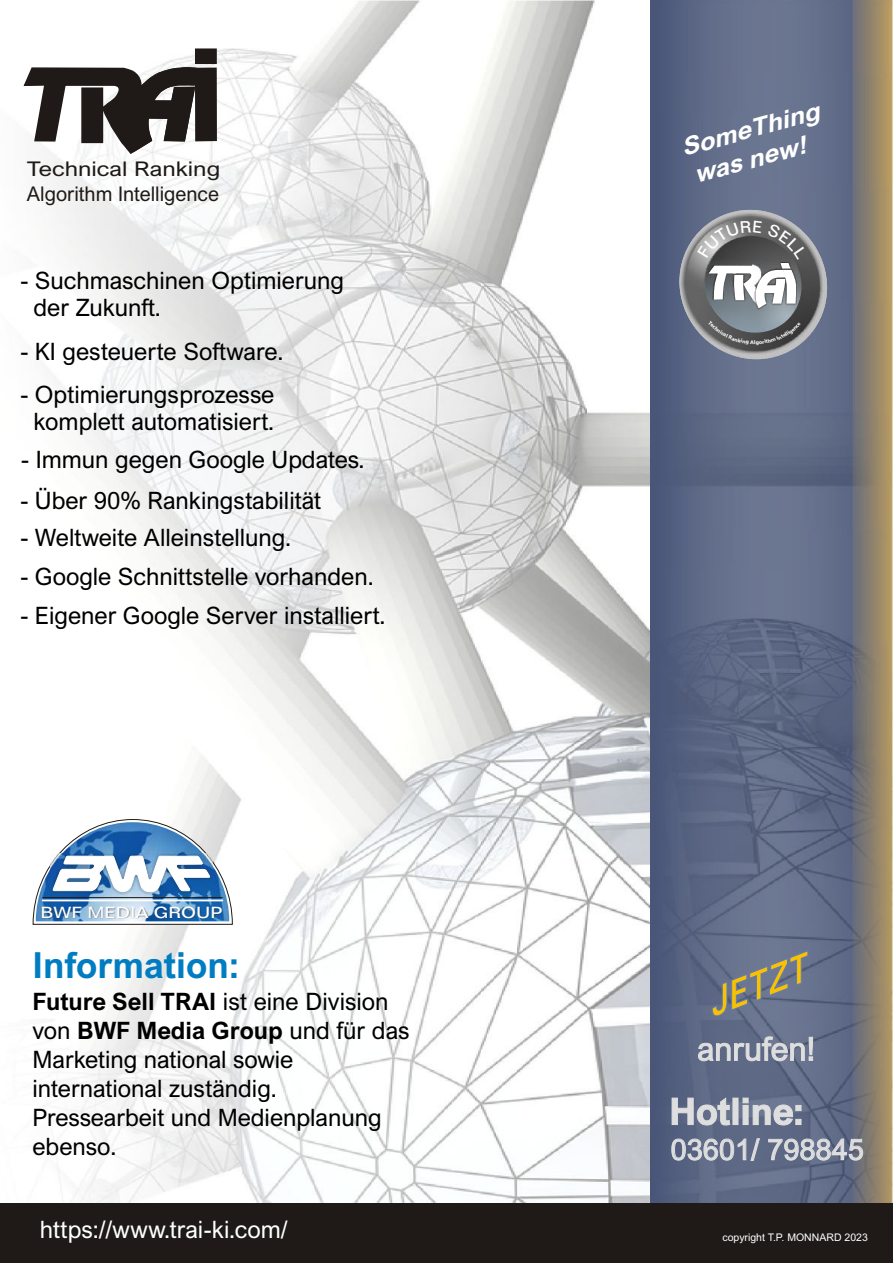
<style>
.page{position:relative;width:894px;height:1263px;background:#fff}
.page>*{position:absolute;margin:0;border:0;box-sizing:border-box;transform-origin:0 0}
.t1{font:700 36px "Arial Nova";color:#007dc2}
.t2{font:28.95px "Arial Nova";color:#dedede}
.t3{font:italic 700 24.3px/29.5px "Arial Nova";color:#fff;scale:1.09 1}
.t4{font:24px/29.1px "Arial Nova";color:#000}
.t5{font:24px "Arial Nova";color:#fff}
.t6{font:20.25px/24.5px "Arial Nova";color:#1f1a17;scale:1.19 1}
.t7{font:15.75px "Folio Md BT";color:#fff;scale:1.17 1}
.t8{font:10.5px "Arial";color:#fff}
.s1{font-weight:700}
</style>
<div class="page">
<img style="left:32px;top:1px;width:618px;height:1201px">
<img style="left:651px;top:0;width:201px;height:1203px">
<img style="left:852px;top:0;width:41px;height:1203px">
<div style="left:195px;top:48px;width:22px;height:16px;background:#1f1a17;border:2px solid #1f1a17"></div>
<svg style="left:23px;top:66px;width:195px;height:89px"></svg>
<div style="left:81px;top:87px;width:22px;height:56px;background:#1f1a17;border:2px solid #1f1a17"></div>
<svg style="left:712px;top:950px;width:96px;height:66px;background:#7c7e7c"></svg>
<svg style="left:698px;top:1037px;width:115px;height:24px;background:#949bab"></svg>
<svg style="left:672px;top:1098px;width:129px;height:27px;background:#a2a7b5"></svg>
<div style="left:0;top:1203px;width:893px;height:60px;background:#1f1a17"></div>
<img style="left:33px;top:819px;width:200px;height:106px">
<svg style="left:779px;top:142px;width:20px;height:18px"></svg>
<svg style="left:678px;top:210px;width:151px;height:149px;background:#7b7f87"></svg>
<p class="t6" style="left:27px;top:157px;width:164px">Technical Ranking<br>Algorithm Intelligence</p>
<p class="t4" style="left:34px;top:267px;width:312px;line-height:26.8px;text-indent:-13px">- Suchmaschinen Optimierung der Zukunft.</p>
<p class="t4" style="left:20px;top:337px;width:265px">- KI gesteuerte Software.</p>
<p class="t4" style="left:20px;top:382px;width:255px;line-height:26.8px;text-align:center">- Optimierungsprozesse komplett automatisiert.</p>
<p class="t4" style="left:21px;top:446px;width:345px">- Immun gegen Google Updates.</p>
<p class="t4" style="left:20px;top:486px;width:302px">- Über 90% Rankingstabilität</p>
<p class="t4" style="left:20px;top:523px;width:272px">- Weltweite Alleinstellung.</p>
<p class="t4" style="left:20px;top:562px;width:355px">- Google Schnittstelle vorhanden.</p>
<p class="t4" style="left:20px;top:601px;width:367px">- Eigener Google Server installiert.</p>
<p class="t7" style="left:41px;top:903px;width:157px">BWF MEDIA GROUP</p>
<h1 class="t1" style="left:32px;top:945px;width:208px">Information:</h1>
<p class="t4" style="left:32px;top:987px;width:379px"><span class="s1">Future Sell TRAI</span> ist eine Division von <span class="s1">BWF Media Group</span> und für das<br>Marketing national sowie international zuständig.<br>Pressearbeit und Medienplanung ebenso.</p>
<p class="t5" style="left:40px;top:1217px;width:249px">https://www.trai-ki.com/</p>
<p class="t3" style="left:678px;top:133px;width:132px;rotate:-15deg">SomeThing was ne !</p>
<p class="t2" style="left:671px;top:1134px;width:195px">03601/ 798845</p>
<p class="t8" style="left:722px;top:1233px;width:147px">copyright T.P. MONNARD 2023</p>
</div>
